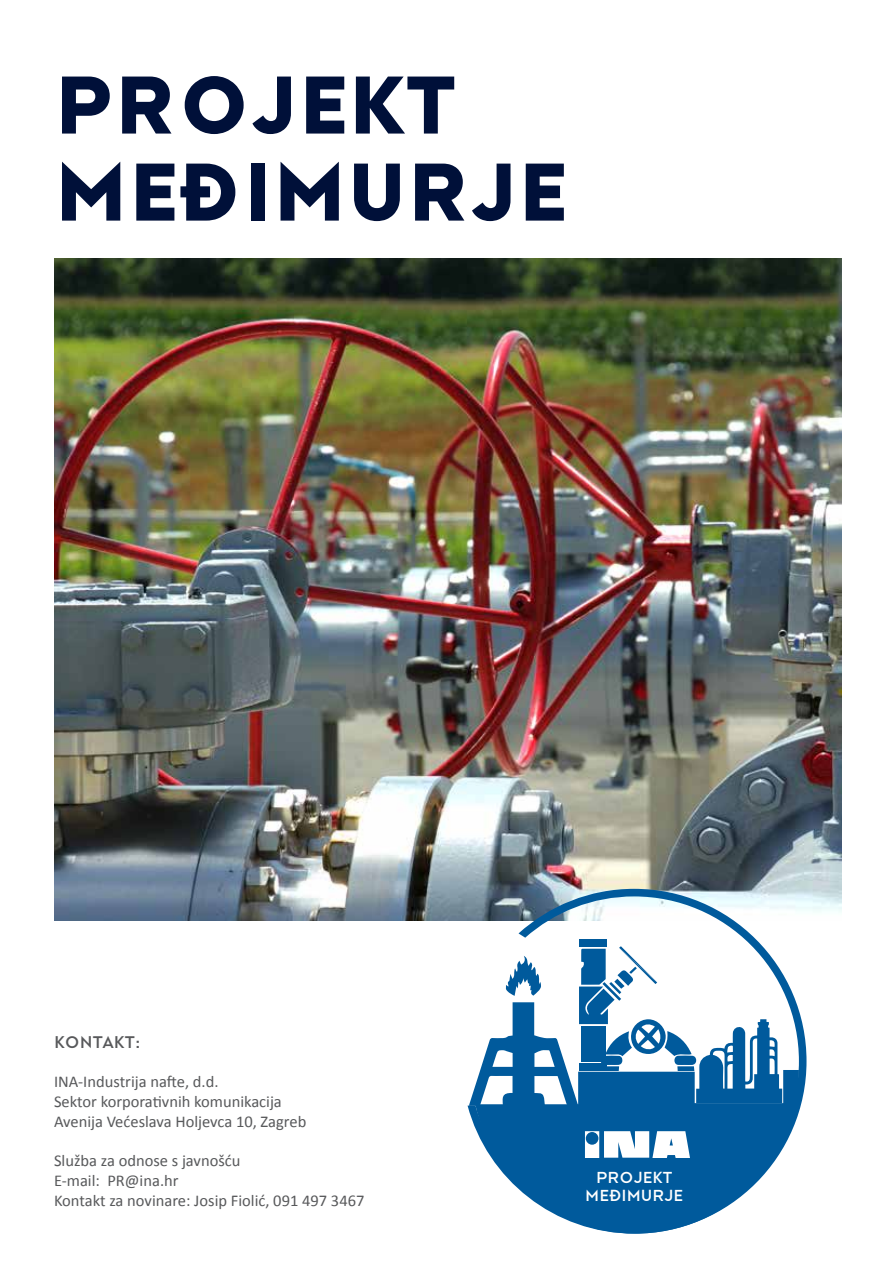
<style>
.page{position:relative;width:893px;height:1263px;background:#fff}
.page>*{position:absolute;margin:0;border:0;box-sizing:border-box;transform-origin:0 0}
.t1{font:900 80.1px/87px "Molgroup";color:#001039}
.t2{font:16.5px/19.8px "Calibri";color:#58595b}
.t3{font:16.5px "Molgroup";color:#58595b}
.t4{font:15.6px/18.8px "Molgroup";color:#fff;text-align:center}
</style>
<div class="page">
<img style="left:54px;top:259px;width:787px;height:662px">
<svg style="left:468px;top:889px;width:338px;height:344px"></svg>
<h1 class="t1" style="left:54px;top:57px;width:515px">PROJEKT<br>MEÐIMURJE</h1>
<p class="t3" style="left:54px;top:1031px;width:88px">KONTAKT:</p>
<p class="t2" style="left:54px;top:1072px;width:254px">INA-Industrija nafte, d.d.<br>Sektor korporativnih komunikacija<br>Avenija Većeslava Holjevca 10, Zagreb</p>
<p class="t2" style="left:54px;top:1151px;width:312px">Služba za odnose s javnošću<br>E-mail: PR@ina.hr<br>Kontakt za novinare: Josip Fiolić, 091 497 3467</p>
<p class="t4" style="left:585px;top:1167px;width:99px">PROJEKT<br>MEÐIMURJE</p>
</div>
